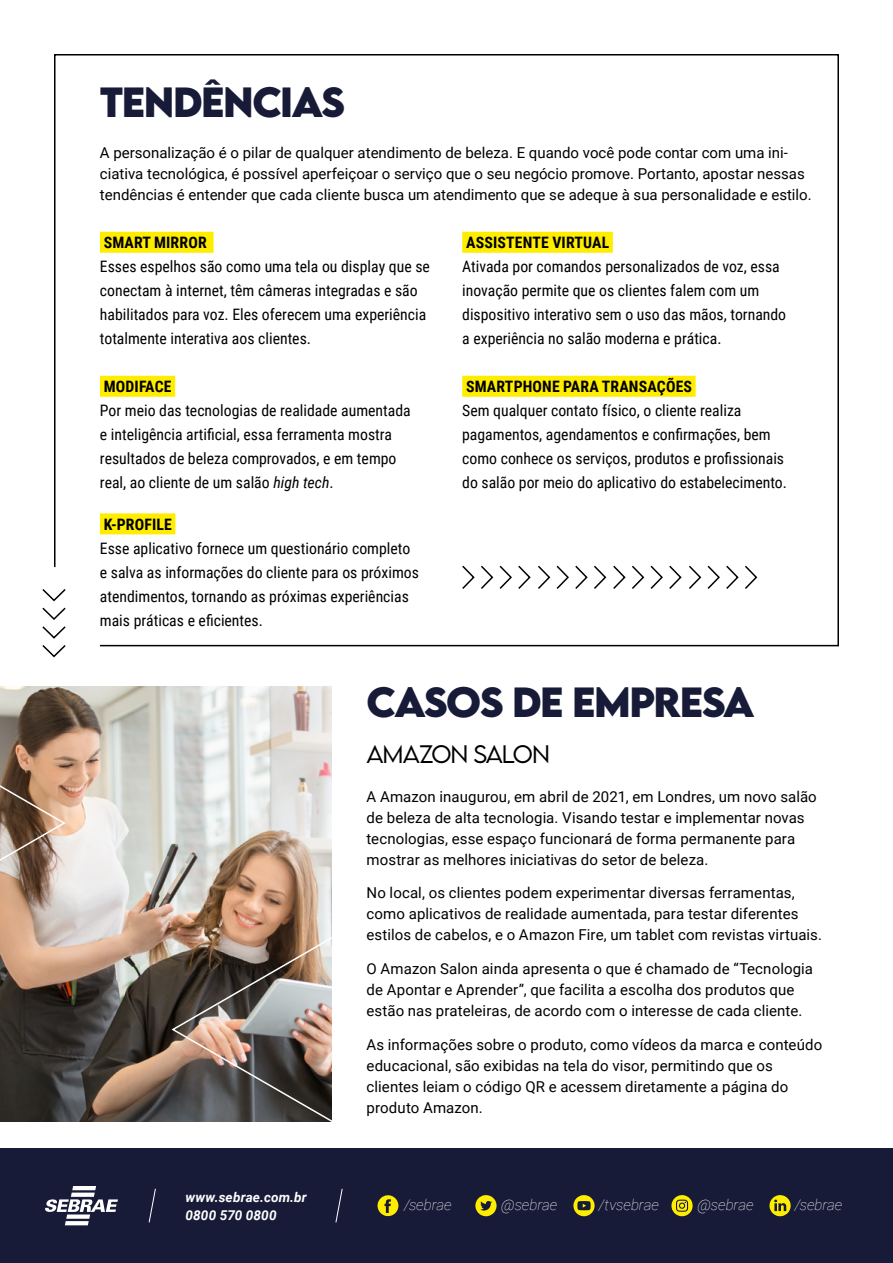
<style>
.page{position:relative;width:893px;height:1263px;background:#fff}
.page>*{position:absolute;margin:0;border:0;box-sizing:border-box;transform-origin:0 0}
.t1{font:700 37.5px "LEMONMILK";letter-spacing:-.04em;color:#171b38}
.t2{font:300 22.5px "LEMONMILK";letter-spacing:-.05em;color:#000}
.t3{font:15.75px/24px "Roboto Condensed";color:#000}
.t4{font:700 15.75px "Roboto Condensed";letter-spacing:.01em;color:#000}
.t5{font:15px/21px "Roboto";letter-spacing:.005em;color:#000}
.t6{font:italic 100 15px "Roboto";color:#fff}
.t7{font:italic 700 13.5px/18.8px "Roboto";letter-spacing:.015em;color:#fff}
.s1{font-style:italic}
</style>
<div class="page">
<svg style="left:54px;top:54px;width:785px;height:593px"></svg>
<img style="left:0;top:687px;width:332px;height:434px">
<img style="left:171px;top:762px;width:161px;height:360px">
<div style="left:0;top:1148px;width:893px;height:115px;background:#171b38"></div>
<div style="left:100px;top:232px;width:114px;height:21px;background:#ffed00"></div>
<div style="left:462px;top:232px;width:151px;height:21px;background:#ffed00"></div>
<div style="left:100px;top:376px;width:75px;height:21px;background:#ffed00"></div>
<div style="left:462px;top:376px;width:234px;height:21px;background:#ffed00"></div>
<div style="left:100px;top:513px;width:75px;height:21px;background:#ffed00"></div>
<svg style="left:0;top:556px;width:67px;height:534px"></svg>
<svg style="left:461px;top:564px;width:297px;height:26px"></svg>
<svg style="left:45px;top:1186px;width:73px;height:39px"></svg>
<svg style="left:148px;top:1188px;width:8px;height:35px"></svg>
<svg style="left:335px;top:1188px;width:8px;height:35px"></svg>
<svg style="left:377px;top:1195px;width:21px;height:22px"></svg>
<svg style="left:769px;top:1195px;width:22px;height:21px"></svg>
<svg style="left:671px;top:1195px;width:22px;height:21px"></svg>
<svg style="left:573px;top:1195px;width:22px;height:21px"></svg>
<svg style="left:475px;top:1195px;width:22px;height:21px"></svg>
<h1 class="t1" style="left:100px;top:77px;width:247px">TENDÊNCIAS</h1>
<p class="t5" style="left:100px;top:142px;width:713px">A personalização é o pilar de qualquer atendimento de beleza. E quando você pode contar com uma ini&shy;ciativa tecnológica, é possível aperfeiçoar o serviço que o seu negócio promove. Portanto, apostar nessas tendências é entender que cada cliente busca um atendimento que se adeque à sua personalidade e estilo.</p>
<p class="t4" style="left:104px;top:232px;width:104px">SMART MIRROR</p>
<p class="t3" style="left:100px;top:254px;width:331px">Esses espelhos são como uma tela ou display que se conectam à internet, têm câmeras integradas e são habilitados para voz. Eles oferecem uma experiência totalmente interativa aos clientes.</p>
<p class="t4" style="left:104px;top:376px;width:69px">MODIFACE</p>
<p class="t3" style="left:100px;top:398px;width:312px">Por meio das tecnologias de realidade aumentada e inteligência artificial, essa ferramenta mostra resultados de beleza comprovados, e em tempo real, ao cliente de um salão <span class="s1">high tech</span>.</p>
<p class="t4" style="left:104px;top:513px;width:70px">K-PROFILE</p>
<p class="t3" style="left:100px;top:536px;width:321px">Esse aplicativo fornece um questionário completo e salva as informações do cliente para os próximos atendimentos, tornando as próximas experiências mais práticas e eficientes.</p>
<p class="t4" style="left:466px;top:232px;width:145px">ASSISTENTE VIRTUAL</p>
<p class="t3" style="left:462px;top:254px;width:325px">Ativada por comandos personalizados de voz, essa inovação permite que os clientes falem com um dispositivo interativo sem o uso das mãos, tornando a experiência no salão moderna e prática.</p>
<p class="t4" style="left:466px;top:376px;width:227px">SMARTPHONE PARA TRANSAÇÕES</p>
<p class="t3" style="left:462px;top:398px;width:326px">Sem qualquer contato físico, o cliente realiza pagamentos, agendamentos e confirmações, bem como conhece os serviços, produtos e profissionais do salão por meio do aplicativo do estabelecimento.</p>
<h1 class="t1" style="left:367px;top:676px;width:390px">CASOS DE EMPRESA</h1>
<h2 class="t2" style="left:367px;top:740px;width:185px">AMAZON SALON</h2>
<p class="t5" style="left:367px;top:785px;width:452px">A Amazon inaugurou, em abril de 2021, em Londres, um novo salão de beleza de alta tecnologia. Visando testar e implementar novas tecnologias, esse espaço funcionará de forma permanente para mostrar as melhores iniciativas do setor de beleza.</p>
<p class="t5" style="left:367px;top:882px;width:457px">No local, os clientes podem experimentar diversas ferramentas, como aplicativos de realidade aumentada, para testar diferentes estilos de cabelos, e o Amazon Fire, um tablet com revistas virtuais.</p>
<p class="t5" style="left:367px;top:958px;width:448px">O Amazon Salon ainda apresenta o que é chamado de “Tecnologia de Apontar e Aprender”, que facilita a escolha dos produtos que estão nas prateleiras, de acordo com o interesse de cada cliente.</p>
<p class="t5" style="left:367px;top:1033px;width:457px">As informações sobre o produto, como vídeos da marca e conteúdo educacional, são exibidas na tela do visor, permitindo que os clientes leiam o código QR e acessem diretamente a página do produto Amazon.</p>
<p class="t7" style="left:185px;top:1187px;width:123px">www.sebrae.com.br<br>0800 570 0800</p>
<p class="t6" style="left:404px;top:1194px;width:49px">/sebrae</p>
<p class="t6" style="left:501px;top:1194px;width:58px">@sebrae</p>
<p class="t6" style="left:599px;top:1194px;width:61px">/tvsebrae</p>
<p class="t6" style="left:697px;top:1194px;width:58px">@sebrae</p>
<p class="t6" style="left:795px;top:1194px;width:49px">/sebrae</p>
</div>
